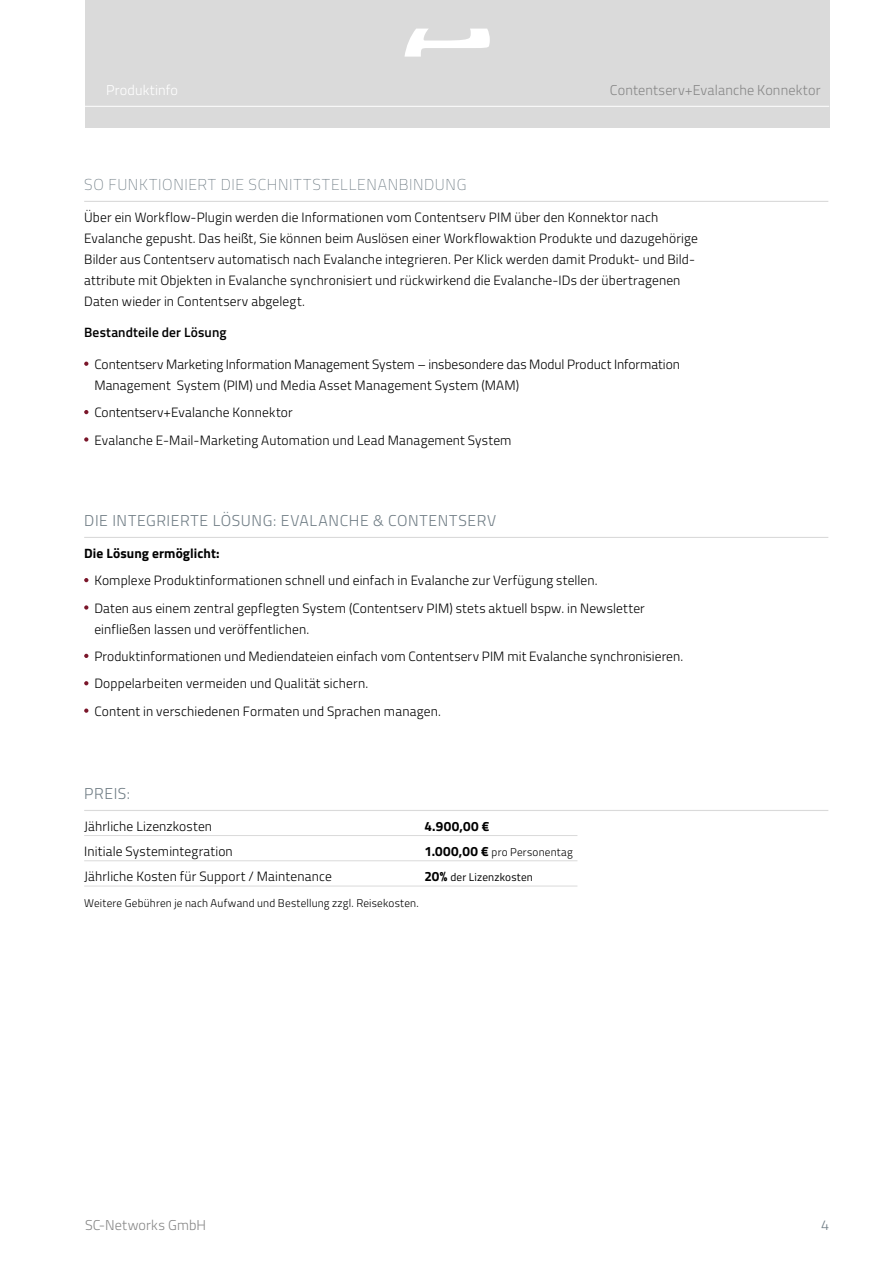
<style>
.page{position:relative;width:893px;height:1263px;background:#fff}
.page>*{position:absolute;margin:0;border:0;box-sizing:border-box;transform-origin:0 0}
.Grafik_HL{font:300 15.75px "Titillium";letter-spacing:.035em;color:#717e86}
.Grafik_HL-2{font:100 15.75px "Titillium";letter-spacing:.04em;color:#717e86}
.t1{font:300 14.25px "Titillium";letter-spacing:.01em;color:#878787}
.t2{font:300 14.25px "Titillium";letter-spacing:.01em;color:#fff}
.t3{font:300 14.25px "Titillium";color:#717e86}
.Copy{font:300 13.5px/21px "Titillium";letter-spacing:.01em;color:#000}
.Copy-2{font:700 13.5px "Titillium";letter-spacing:.01em;color:#000}
.Copy-3{font:600 13.5px "Titillium";letter-spacing:.01em;color:#000}
.Copy-4{font:300 11.25px "Titillium";letter-spacing:.02em;color:#000}
.Copy-5{font:11.25px "Titillium";letter-spacing:.015em;color:#000}
.s1{font-weight:700;font-size:13.5px}
</style>
<div class="page">
<div style="left:85px;top:0;width:744px;height:127px;background:#dadada"></div>
<svg style="left:404px;top:29px;width:86px;height:28px"></svg>
<hr style="left:85px;top:106px;width:744px;height:1px;background:#fff">
<hr style="left:84px;top:201px;width:744px;height:1px;background:#dadada">
<hr style="left:84px;top:537px;width:744px;height:1px;background:#dadada">
<hr style="left:84px;top:810px;width:744px;height:1px;background:#dadada">
<hr style="left:84px;top:835px;width:493px;height:1px;background:#dadada">
<hr style="left:84px;top:860px;width:493px;height:1px;background:#dadada">
<hr style="left:84px;top:886px;width:493px;height:1px;background:#dadada">
<svg style="left:84px;top:362px;width:4px;height:4px"></svg>
<svg style="left:84px;top:410px;width:4px;height:4px"></svg>
<svg style="left:84px;top:437px;width:4px;height:5px"></svg>
<svg style="left:84px;top:578px;width:4px;height:4px"></svg>
<svg style="left:84px;top:605px;width:4px;height:5px"></svg>
<svg style="left:84px;top:654px;width:4px;height:4px"></svg>
<svg style="left:84px;top:681px;width:4px;height:4px"></svg>
<svg style="left:84px;top:708px;width:4px;height:5px"></svg>
<p class="t2" style="left:106px;top:80px;width:73px">Produktinfo</p>
<p class="t1" style="left:610px;top:80px;width:212px">Contentserv+Evalanche Konnektor</p>
<p class="Grafik_HL-2" style="left:84px;top:174px;width:384px">SO FUNKTIONIERT DIE SCHNITTSTELLENANBINDUNG</p>
<p class="Copy" style="left:84px;top:206px;width:615px">Über ein Workflow-Plugin werden die Informationen vom Contentserv PIM über den Konnektor nach Evalanche gepusht. Das heißt, Sie können beim Auslösen einer Workflowaktion Produkte und dazugehörige Bilder aus Contentserv automatisch nach Evalanche integrieren. Per Klick werden damit Produkt- und Bild&shy;attribute mit Objekten in Evalanche synchronisiert und rückwirkend die Evalanche-IDs der übertragenen Daten wieder in Contentserv abgelegt.</p>
<p class="Copy-3" style="left:84px;top:322px;width:144px">Bestandteile der Lösung</p>
<p class="Copy" style="left:94px;top:353px;width:587px">Contentserv Marketing Information Management System – insbesondere das Modul Product Information<br>Management System (PIM) und Media Asset Management System (MAM)</p>
<p class="Copy" style="left:94px;top:401px;width:200px">Contentserv+Evalanche Konnektor</p>
<p class="Copy" style="left:94px;top:429px;width:419px">Evalanche E-Mail-Marketing Automation und Lead Management System</p>
<p class="Grafik_HL" style="left:84px;top:509px;width:413px">DIE INTEGRIERTE LÖSUNG: EVALANCHE &amp; CONTENTSERV</p>
<p class="Copy-2" style="left:84px;top:543px;width:137px">Die Lösung ermöglicht:</p>
<p class="Copy" style="left:94px;top:569px;width:505px">Komplexe Produktinformationen schnell und einfach in Evalanche zur Verfügung stellen.</p>
<p class="Copy" style="left:94px;top:597px;width:552px">Daten aus einem zentral gepflegten System (Contentserv PIM) stets aktuell bspw. in Newsletter einfließen lassen und veröffentlichen.</p>
<p class="Copy" style="left:94px;top:645px;width:590px">Produktinformationen und Mediendateien einfach vom Contentserv PIM mit Evalanche synchronisieren.</p>
<p class="Copy" style="left:94px;top:672px;width:275px">Doppelarbeiten vermeiden und Qualität sichern.</p>
<p class="Copy" style="left:94px;top:700px;width:348px">Content in verschiedenen Formaten und Sprachen managen.</p>
<p class="Grafik_HL" style="left:84px;top:782px;width:47px">PREIS:</p>
<p class="Copy" style="left:84px;top:815px;width:129px">Jährliche Lizenzkosten</p>
<p class="Copy-2" style="left:424px;top:816px;width:66px">4.900,00 €</p>
<p class="Copy" style="left:84px;top:840px;width:150px">Initiale Systemintegration</p>
<p class="Copy-4" style="left:424px;top:844px;width:150px"><span class="s1">1.000,00 €</span> pro Personentag</p>
<p class="Copy" style="left:84px;top:865px;width:249px">Jährliche Kosten für Support / Maintenance</p>
<p class="Copy-5" style="left:424px;top:869px;width:110px"><span class="s1">20%</span> der Lizenzkosten</p>
<p class="Copy-4" style="left:84px;top:894px;width:336px">Weitere Gebühren je nach Aufwand und Bestellung zzgl. Reisekosten.</p>
<p class="t1" style="left:85px;top:1214px;width:123px">SC-Networks GmbH</p>
<p class="t3" style="left:821px;top:1214px;width:9px">4</p>
</div>
